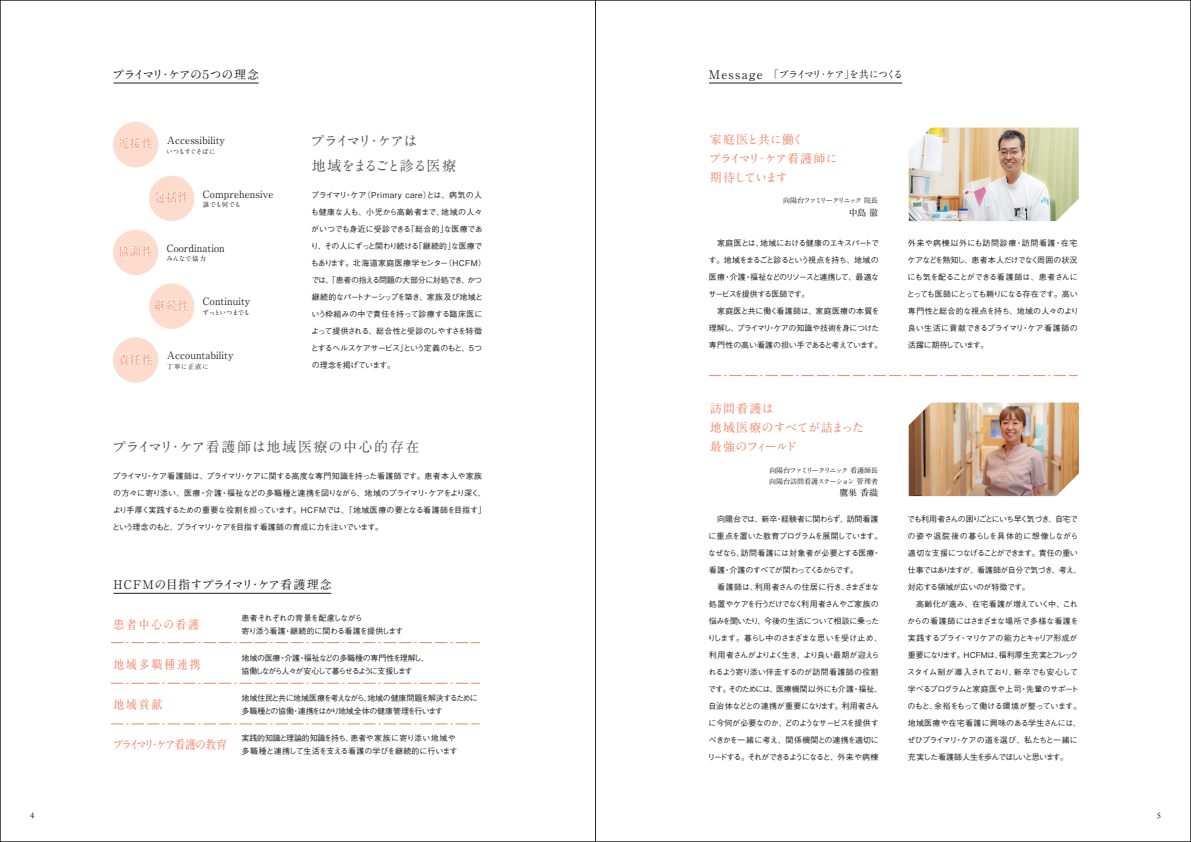
<style>
.page{position:relative;width:1191px;height:842px;background:#fff}
.page>*{position:absolute;margin:0;border:0;box-sizing:border-box;transform-origin:0 0}
.t1{font:700 14px "A1 Mincho Std";letter-spacing:.06em;color:#57585a}
.t2{font:700 14px/25px "A1 Mincho Std";letter-spacing:-.095em;color:#57585a}
.t3{font:700 12px/19px "A1 Mincho Std";letter-spacing:-.085em;color:#f48465}
.t4{font:700 12px/19px "A1 Mincho Std";letter-spacing:-.015em;color:#f48465}
.t5{font:700 12px "A1 Mincho Std";letter-spacing:.015em;color:#231f20}
.t6{font:700 12px "A1 Mincho Std";letter-spacing:-.125em;color:#231f20}
.t7{font:700 12px "A1 Mincho Std";letter-spacing:.18em;color:#f48465;scale:.9 1}
.t8{font:700 12px "A1 Mincho Std";letter-spacing:.16em;color:#f48465;scale:.9 1}
.t9{font:700 12px "A1 Mincho Std";letter-spacing:.035em;color:#f48465;scale:.9 1}
.t10{font:700 10px "A1 Mincho Std";letter-spacing:.01em;color:#231f20}
.t11{font:700 10px "A1 Mincho Std";letter-spacing:-.155em;color:#231f20}
.t12{font:700 9px "A1 Mincho Std";color:#231f20}
.t13{font:9px "Arno Pro";color:#231f20}
.t14{font:500 8px/17px "Gothic BBB Pro";letter-spacing:-.06em;color:#231f20}
.t15{font:500 8px/17px "Gothic BBB Pr 5";letter-spacing:-.045em;color:#231f20}
.t16{font:500 8px/17px "Gothic BBB Pro";letter-spacing:-.025em;color:#231f20}
.t17{font:500 8px/13px "Gothic BBB Pro";letter-spacing:-.02em;color:#231f20;text-align:right}
.t18{font:500 8px "Gothic BBB Pro";letter-spacing:-.04em;color:#231f20}
.t19{font:500 8px "Gothic BBB Pro";letter-spacing:-.18em;color:#231f20}
.t20{font:500 8px "Gothic BBB Pro";letter-spacing:-.085em;color:#231f20}
.t21{font:700 7px/11px "A1 Mincho Std";letter-spacing:-.07em;color:#231f20}
.t22{font:700 7px "A1 Mincho Std";letter-spacing:-.165em;color:#231f20}
.t23{font:700 6.5px "A1 Mincho Std";letter-spacing:-.035em;color:#231f20}
.t24{font:700 6.5px "A1 Mincho Std";letter-spacing:-.09em;color:#231f20}
.t25{font:700 6.5px "A1 Mincho Std";letter-spacing:-.125em;color:#231f20}
.s1{font-size:12px}
.s2{font-size:12px;color:#f48465}
</style>
<div class="page">
<hr style="left:709px;top:83px;width:193px;height:1px;background:#231f20">
<hr style="left:113px;top:83px;width:145px;height:1px;background:#231f20">
<hr style="left:113px;top:593px;width:218px;height:1px;background:#231f20">
<div style="left:113px;top:122px;width:45px;height:45px;background:#fddcce;border-radius:50%"></div>
<svg style="left:117px;top:123px;width:36px;height:27px"></svg>
<div style="left:149px;top:176px;width:45px;height:45px;background:#fddcce;border-radius:50%"></div>
<svg style="left:154px;top:179px;width:36px;height:25px"></svg>
<div style="left:113px;top:230px;width:45px;height:45px;background:#fddcce;border-radius:50%"></div>
<div style="left:149px;top:283px;width:45px;height:46px;background:#fddcce;border-radius:50%"></div>
<svg style="left:118px;top:217px;width:71px;height:97px"></svg>
<div style="left:113px;top:337px;width:45px;height:46px;background:#fddcce;border-radius:50%"></div>
<svg style="left:118px;top:341px;width:35px;height:24px"></svg>
<img style="left:908px;top:128px;width:170px;height:93px">
<img style="left:908px;top:403px;width:170px;height:93px">
<svg style="left:111px;top:642px;width:368px;height:1px"></svg>
<svg style="left:111px;top:683px;width:368px;height:1px"></svg>
<svg style="left:111px;top:724px;width:368px;height:1px"></svg>
<svg style="left:709px;top:375px;width:368px;height:1px"></svg>
<h2 class="t6" style="left:112px;top:65px;width:148px">プライマリ・ケアの５つの理念</h2>
<p class="t11" style="left:709px;top:66px;width:196px"><span class="s1">Message</span> 「プライマリ・ケア」を共につくる</p>
<p class="t10" style="left:118px;top:132px;width:108px"><span class="s2">近接性</span> Accessibility</p>
<p class="t24" style="left:166px;top:146px;width:51px">いつもすぐそばに</p>
<p class="t10" style="left:154px;top:186px;width:120px"><span class="s2">包括性</span> Comprehensive</p>
<p class="t23" style="left:203px;top:200px;width:39px">誰でも何でも</p>
<p class="t10" style="left:118px;top:240px;width:108px"><span class="s2">協調性</span> Coordination</p>
<p class="t23" style="left:166px;top:254px;width:41px">みんなで協力</p>
<p class="t10" style="left:154px;top:293px;width:97px"><span class="s2">継続性</span> Continuity</p>
<p class="t25" style="left:202px;top:307px;width:49px">ずっといつまでも</p>
<p class="t10" style="left:118px;top:347px;width:117px"><span class="s2">責任性</span> Accountability</p>
<p class="t23" style="left:167px;top:361px;width:43px">丁寧に正直に</p>
<h1 class="t2" style="left:311px;top:126px;width:147px">プライマリ・ケアは<br>地域をまるごと診る医療</h1>
<p class="t15" style="left:311px;top:186px;width:177px">プライマリ・ケア（Primary care）とは、病気の人も健康な人も、小児から高齢者まで、地域の人々がいつでも身近に受診できる「総合的」な医療であり、その人にずっと関わり続ける「継続的」な医療でもあります。北海道家庭医療学センター（HCFM）では、「患者の抱える問題の大部分に対処でき、かつ継続的なパートナーシップを築き、家族及び地域という枠組みの中で責任を持って診療する臨床医によって提供される、総合性と受診のしやすさを特徴とするヘルスケアサービス」という定義のもと、５つの理念を掲げています。</p>
<h1 class="t1" style="left:112px;top:435px;width:309px">プライマリ・ケア看護師は地域医療の中心的存在</h1>
<p class="t15" style="left:112px;top:467px;width:375px">プライマリ・ケア看護師は、プライマリ・ケアに関する高度な専門知識を持った看護師です。患者本人や家族の方々に寄り添い、医療・介護・福祉などの多職種と連携を図りながら、地域のプライマリ・ケアをより深く、より手厚く実践するための重要な役割を担っています。HCFMでは、「地域医療の要となる看護師を目指す」という理念のもと、プライマリ・ケアを目指す看護師の育成に力を注いでいます。</p>
<h2 class="t5" style="left:113px;top:575px;width:220px">HCFMの目指すプライマリ・ケア看護理念</h2>
<h2 class="t8" style="left:113px;top:615px;width:97px">患者中心の看護</h2>
<p class="t14" style="left:241px;top:608px;width:123px">患者それぞれの背景を配慮しながら</p>
<p class="t20" style="left:241px;top:625px;width:163px">寄り添う看護・継続的に関わる看護を提供します</p>
<h2 class="t7" style="left:113px;top:655px;width:98px">地域多職種連携</h2>
<p class="t18" style="left:241px;top:652px;width:189px">地域の医療・介護・福祉などの多職種の専門性を理解し、</p>
<p class="t19" style="left:241px;top:665px;width:173px">協働しながら人々が安心して暮らせるように支援します</p>
<h2 class="t9" style="left:113px;top:695px;width:56px">地域貢献</h2>
<p class="t14" style="left:241px;top:688px;width:238px">地域住民と共に地域医療を考えながら、地域の健康問題を解決するために</p>
<p class="t18" style="left:241px;top:705px;width:203px">多職種との協働・連携をはかり地域全体の健康管理を行います</p>
<p class="t17" style="left:112px;top:730px;width:346px">実践的知識と理論的知識を持ち、患者や家族に寄り添い地域や<br><sup>プライマリ・ケア看護の教育</sup> 多職種と連携して生活を支える看護の学びを継続的に行います</p>
<h2 class="t3" style="left:708px;top:128px;width:130px">家庭医と共に働く<br>プライマリ・ケア看護師に期待しています</h2>
<p class="t22" style="left:783px;top:195px;width:96px">向陽台ファミリークリニック 院長</p>
<p class="t12" style="left:849px;top:205px;width:31px">中島 徹</p>
<p class="t14" style="left:708px;top:233px;width:176px">　家庭医とは、地域における健康のエキスパートです。地域をまるごと診るという視点を持ち、地域の医療・介護・福祉などのリソースと連携して、最適なサービスを提供する医師です。<br>　家庭医と共に働く看護師は、家庭医療の本質を理解し、プライマリ・ケアの知識や技術を身につけた専門性の高い看護の担い手であると考えています。</p>
<p class="t16" style="left:906px;top:233px;width:173px">外来や病棟以外にも訪問診療・訪問看護・在宅ケアなどを熟知し、患者本人だけでなく周囲の状況にも気を配ることができる看護師は、患者さんにとっても医師にとっても頼りになる存在です。高い専門性と総合的な視点を持ち、地域の人々のより良い生活に貢献できるプライマリ・ケア看護師の活躍に期待しています。</p>
<h2 class="t4" style="left:710px;top:397px;width:156px">訪問看護は<br>地域医療のすべてが詰まった最強のフィールド</h2>
<p class="t21" style="left:769px;top:464px;width:110px">向陽台ファミリークリニック 看護師長向陽台訪問看護ステーション 管理者</p>
<p class="t12" style="left:839px;top:486px;width:40px">鷹巣 香織</p>
<p class="t14" style="left:708px;top:509px;width:176px;text-indent:9px">向陽台では、新卒・経験者に関わらず、訪問看護に重点を置いた教育プログラムを展開しています。なぜなら、訪問看護には対象者が必要とする医療・看護・介護のすべてが関わってくるからです。</p>
<p class="t14" style="left:707px;top:577px;width:176px;text-indent:10px">看護師は、利用者さんの住居に行き、さまざまな処置やケアを行うだけでなく利用者さんやご家族の悩みを聞いたり、今後の生活について相談に乗ったりします。暮らし中のさまざまな思いを受け止め、利用者さんがよりよく生き、より良い最期が迎えられるよう寄り添い伴走するのが訪問看護師の役割です。そのためには、医療機関以外にも介護・福祉、自治体などとの連携が重要になります。利用者さんに今何が必要なのか、どのようなサービスを提供すべきかを一緒に考え、関係機関との連携を適切にリードする。それができるようになると、外来や病棟</p>
<p class="t14" style="left:907px;top:509px;width:176px">でも利用者さんの困りごとにいち早く気づき、自宅での姿や退院後の暮らしを具体的に想像しながら適切な支援につなげることができます。責任の重い仕事ではありますが、看護師が自分で気づき、考え、対応する領域が広いのが特徴です。</p>
<p class="t14" style="left:907px;top:594px;width:176px;text-indent:9px">高齢化が進み、在宅看護が増えていく中、これからの看護師にはさまざまな場所で多様な看護を実践するプライ・マリケアの能力とキャリア形成が重要になります。HCFMは、福利厚生充実とフレックスタイム制が導入されており、新卒でも安心して学べるプログラムと家庭医や上司・先輩のサポートのもと、余裕をもって働ける環境が整っています。地域医療や在宅看護に興味のある学生さんには、ぜひプライマリ・ケアの道を選び、私たちと一緒に充実した看護師人生を歩んでほしいと思います。</p>
<p class="t13" style="left:30px;top:810px;width:6px">4</p>
<p class="t13" style="left:1156px;top:810px;width:6px">5</p>
</div>
